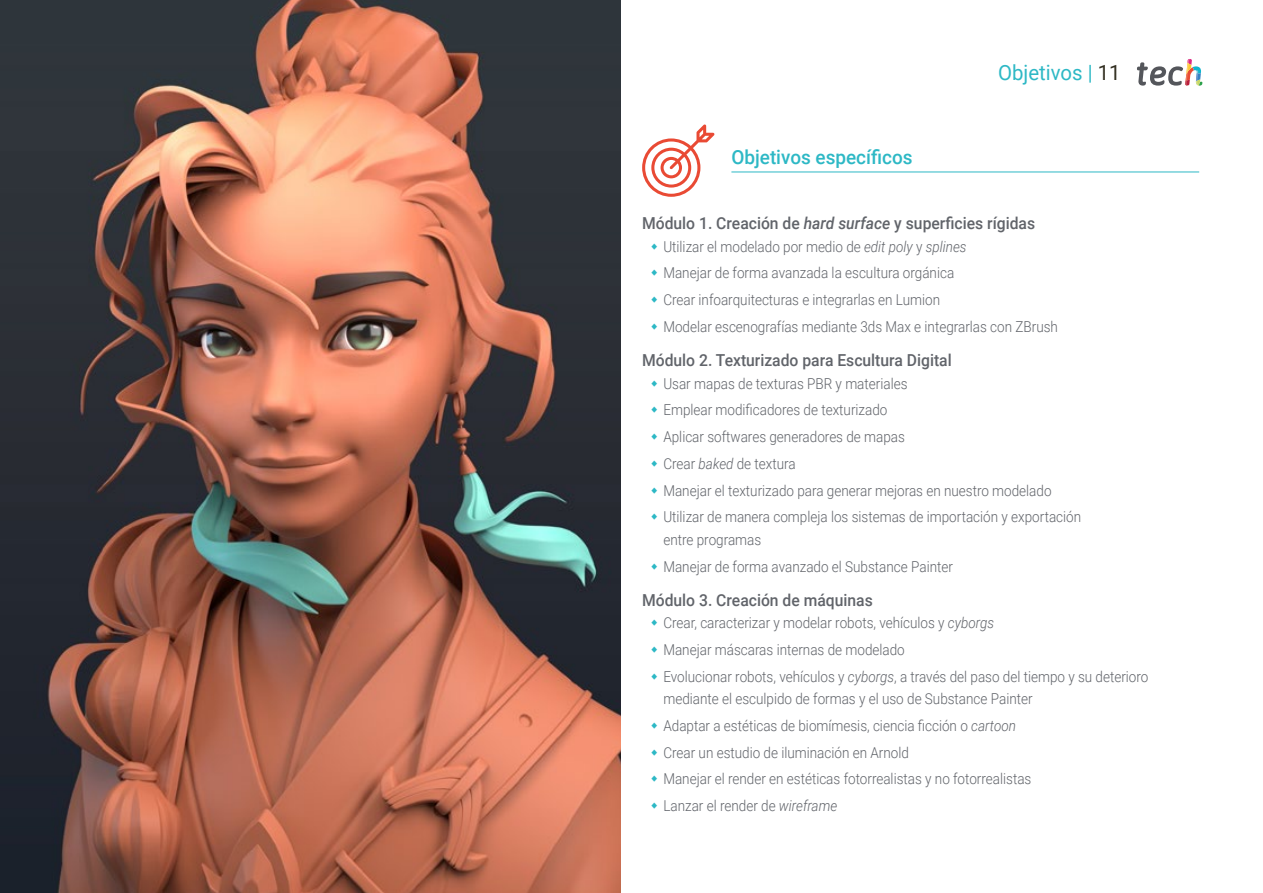
<style>
.page{position:relative;width:1263px;height:893px;background:#fff}
.page>*{position:absolute;margin:0;border:0;box-sizing:border-box;transform-origin:0 0}
.t1{font:21px "Roboto";color:#2db8c5}
.t2{font:500 19.5px "Roboto";color:#2db8c5}
.t3{font:500 16.5px "Roboto";color:#61646a;scale:.95 1}
.t4{font:300 15px/26.7px "Roboto";color:#61646a;scale:.9 1}
.s1{color:#312e20}
.s2{font-style:italic}
</style>
<div class="page">
<svg style="left:1137px;top:59px;width:65px;height:27px"></svg>
<hr style="left:731px;top:172px;width:468px;height:1px;background:#2db8c5">
<svg style="left:642px;top:124px;width:72px;height:73px"></svg>
<img style="left:0;top:0;width:621px;height:893px">
<h2 class="t2" style="left:731px;top:143px;width:183px">Objetivos específicos</h2>
<h1 class="t1" style="left:998px;top:57px;width:124px">Objetivos | <span class="s1">11</span></h1>
<p class="t3" style="left:642px;top:212px;width:415px">Módulo 1. Creación de <span class="s2">hard surface</span> y superficies rígidas</p>
<p class="t4" style="left:663px;top:232px;width:440px">Utilizar el modelado por medio de <span class="s2">edit poly</span> y <span class="s2">splines<br></span>Manejar de forma avanzada la escultura orgánica<br>Crear infoarquitecturas e integrarlas en Lumion<br>Modelar escenografías mediante 3ds Max e integrarlas con ZBrush</p>
<p class="t3" style="left:642px;top:349px;width:327px">Módulo 2. Texturizado para Escultura Digital</p>
<p class="t4" style="left:663px;top:369px;width:466px">Usar mapas de texturas PBR y materiales<br>Emplear modificadores de texturizado<br>Aplicar softwares generadores de mapas<br>Crear <span class="s2">baked</span> de textura<br>Manejar el texturizado para generar mejoras en nuestro modelado Utilizar de manera compleja los sistemas de importación y exportación</p>
<p class="t4" style="left:663px;top:525px;width:323px">entre programas<br>Manejar de forma avanzado el Substance Painter</p>
<p class="t3" style="left:642px;top:588px;width:244px">Módulo 3. Creación de máquinas</p>
<p class="t4" style="left:663px;top:609px;width:540px">Crear, caracterizar y modelar robots, vehículos y <span class="s2">cyborgs<br></span>Manejar máscaras internas de modelado<br>Evolucionar robots, vehículos y <span class="s2">cyborgs</span>, a través del paso del tiempo y su deterioro</p>
<p class="t4" style="left:663px;top:685px;width:412px">mediante el esculpido de formas y el uso de Substance Painter Adaptar a estéticas de biomímesis, ciencia ficción o <span class="s2">cartoon </span>Crear un estudio de iluminación en Arnold<br>Manejar el render en estéticas fotorrealistas y no fotorrealistas Lanzar el render de <span class="s2">wireframe</span></p>
</div>
